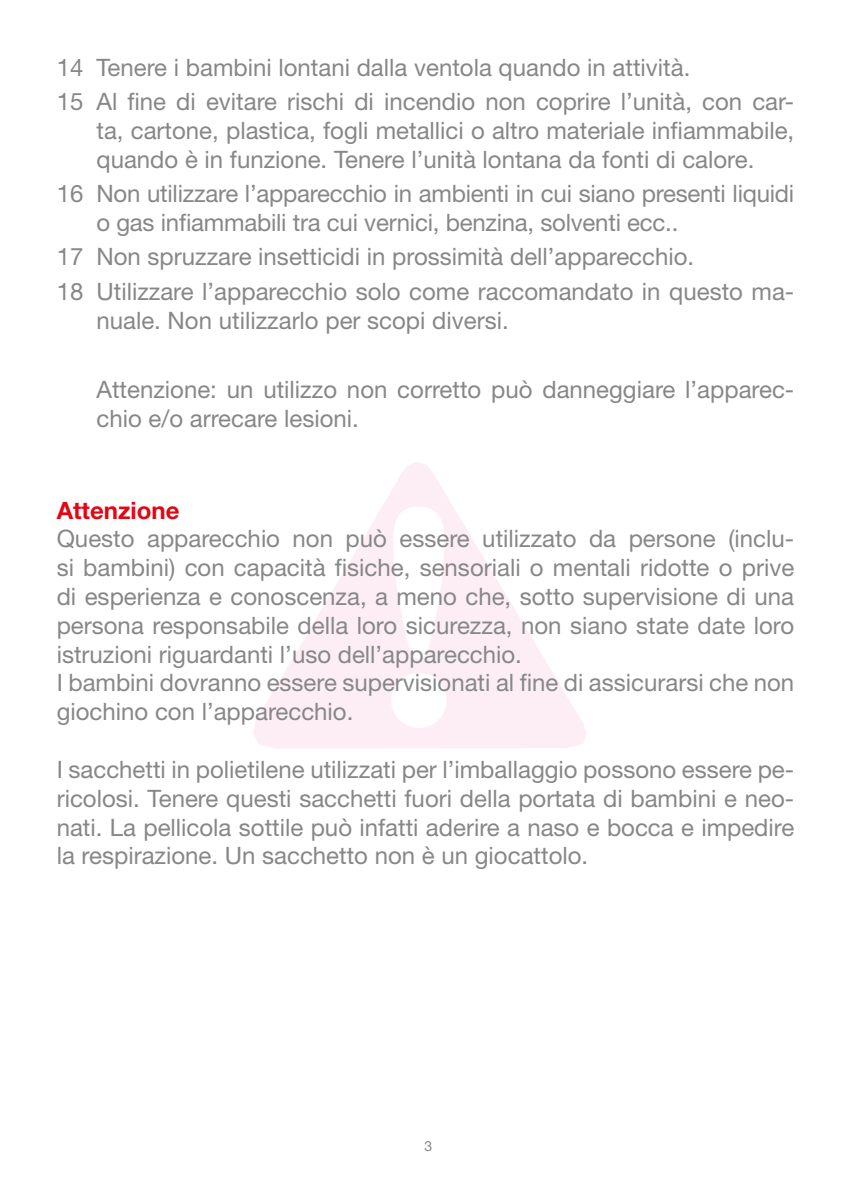
<style>
.page{position:relative;width:851px;height:1191px;background:#fff}
.page>*{position:absolute;margin:0;border:0;box-sizing:border-box;transform-origin:0 0}
.t1{font:24px/28.8px "Helvetica Neue";color:#878787}
.t2{font:700 24px "Helvetica Neue";color:#e30613}
.t3{font:14px "Helvetica Neue";color:#878787}
</style>
<div class="page">
<svg style="left:253px;top:462px;width:333px;height:286px"></svg>
<svg style="left:391px;top:506px;width:55px;height:222px"></svg>
<p class="t1" style="left:57px;top:50px;width:739px;line-height:34.4px">14 Tenere i bambini lontani dalla ventola quando in attività.<br>15 Al fine di evitare rischi di incendio non coprire l’unità, con car-</p>
<p class="t1" style="left:96px;top:116px;width:699px">ta, cartone, plastica, fogli metallici o altro materiale infiammabile, quando è in funzione. Tenere l’unità lontana da fonti di calore.</p>
<p class="t1" style="left:96px;top:179px;width:699px;text-indent:-40px">16 Non utilizzare l’apparecchio in ambienti in cui siano presenti liquidi o gas infiammabili tra cui vernici, benzina, solventi ecc..</p>
<p class="t1" style="left:57px;top:239px;width:738px;line-height:34.4px">17 Non spruzzare insetticidi in prossimità dell’apparecchio.<br>18 Utilizzare l’apparecchio solo come raccomandato in questo ma-</p>
<p class="t1" style="left:96px;top:305px;width:413px">nuale. Non utilizzarlo per scopi diversi.</p>
<p class="t1" style="left:96px;top:374px;width:699px">Attenzione: un utilizzo non corretto può danneggiare l’apparec&shy;chio e/o arrecare lesioni.</p>
<p class="t2" style="left:57px;top:495px;width:124px">Attenzione</p>
<p class="t1" style="left:57px;top:524px;width:739px">Questo apparecchio non può essere utilizzato da persone (inclu&shy;si bambini) con capacità fisiche, sensoriali o mentali ridotte o prive di esperienza e conoscenza, a meno che, sotto supervisione di una persona responsabile della loro sicurezza, non siano state date loro istruzioni riguardanti l’uso dell’apparecchio.<br>I bambini dovranno essere supervisionati al fine di assicurarsi che non giochino con l’apparecchio.</p>
<p class="t1" style="left:57px;top:754px;width:739px;text-align:justify">I sacchetti in polietilene utilizzati per l’imballaggio possono essere pe&shy;ricolosi. Tenere questi sacchetti fuori della portata di bambini e neo&shy;nati. La pellicola sottile può infatti aderire a naso e bocca e impedire la respirazione. Un sacchetto non è un giocattolo.</p>
<p class="t3" style="left:424px;top:1137px;width:9px">3</p>
</div>
